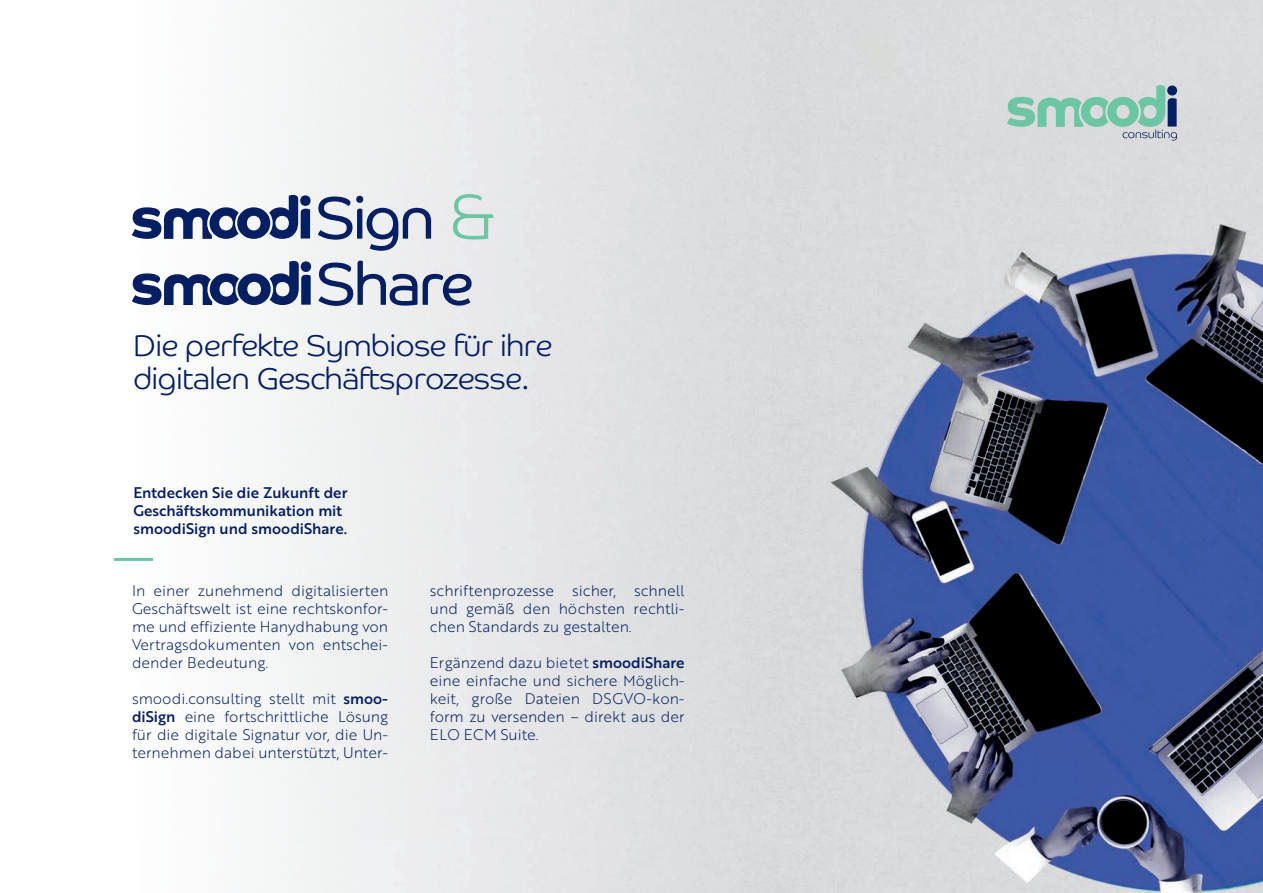
<style>
.page{position:relative;width:1263px;height:893px;background:#fff}
.page>*{position:absolute;margin:0;border:0;box-sizing:border-box;transform-origin:0 0}
.t1{font:300 63px "Co Headline";color:#6cc6a4}
.t2{font:300 30px/33px "Co Headline";color:#041e62}
.t3{font:15px/18px "Brother 1816 Light";color:#041e62;text-align:justify}
.t4{font:15px/18px "Brother 1816 Medium";color:#041e62}
.s1{font-family:"Brother 1816 Medium"}
</style>
<div class="page">
<img style="left:113px;top:0;width:1150px;height:893px">
<svg style="left:1007px;top:85px;width:170px;height:56px;background:#abcbc4"></svg>
<svg style="left:318px;top:261px;width:99px;height:45px"></svg>
<svg style="left:423px;top:274px;width:49px;height:32px;background:#8793b1"></svg>
<svg style="left:132px;top:261px;width:179px;height:44px"></svg>
<svg style="left:318px;top:196px;width:113px;height:55px"></svg>
<svg style="left:132px;top:195px;width:179px;height:44px"></svg>
<hr style="left:114px;top:558px;width:39px;height:3px;background:#6cc6a4">
<h1 class="t1" style="left:449px;top:157px;width:47px">&amp;</h1>
<h2 class="t2" style="left:133px;top:327px;width:420px">Die perfekte Symbiose für ihre digitalen Geschäftsprozesse.</h2>
<p class="t4" style="left:133px;top:483px;width:216px">Entdecken Sie die Zukunft der<br>Geschäftskommunikation mit smoodiSign und smoodiShare.</p>
<p class="t3" style="left:132px;top:580px;width:258px">In einer zunehmend digitalisierten Geschäftswelt ist eine rechtskonfor&shy;me und effiziente Hanydhabung von Vertragsdokumenten von entschei&shy;dender Bedeutung.</p>
<p class="t3" style="left:132px;top:688px;width:258px">smoodi.consulting stellt mit <span class="s1">smoo&shy;diSign</span> eine fortschrittliche Lösung für die digitale Signatur vor, die Un&shy;ternehmen dabei unterstützt, Unter-</p>
<p class="t3" style="left:430px;top:580px;width:256px">schriftenprozesse sicher, schnell und gemäß den höchsten rechtli&shy;chen Standards zu gestalten.</p>
<p class="t3" style="left:430px;top:652px;width:256px">Ergänzend dazu bietet <span class="s1">smoodiShare </span>eine einfache und sichere Möglich&shy;keit, große Dateien DSGVO-kon&shy;form zu versenden – direkt aus der ELO ECM Suite.</p>
</div>
